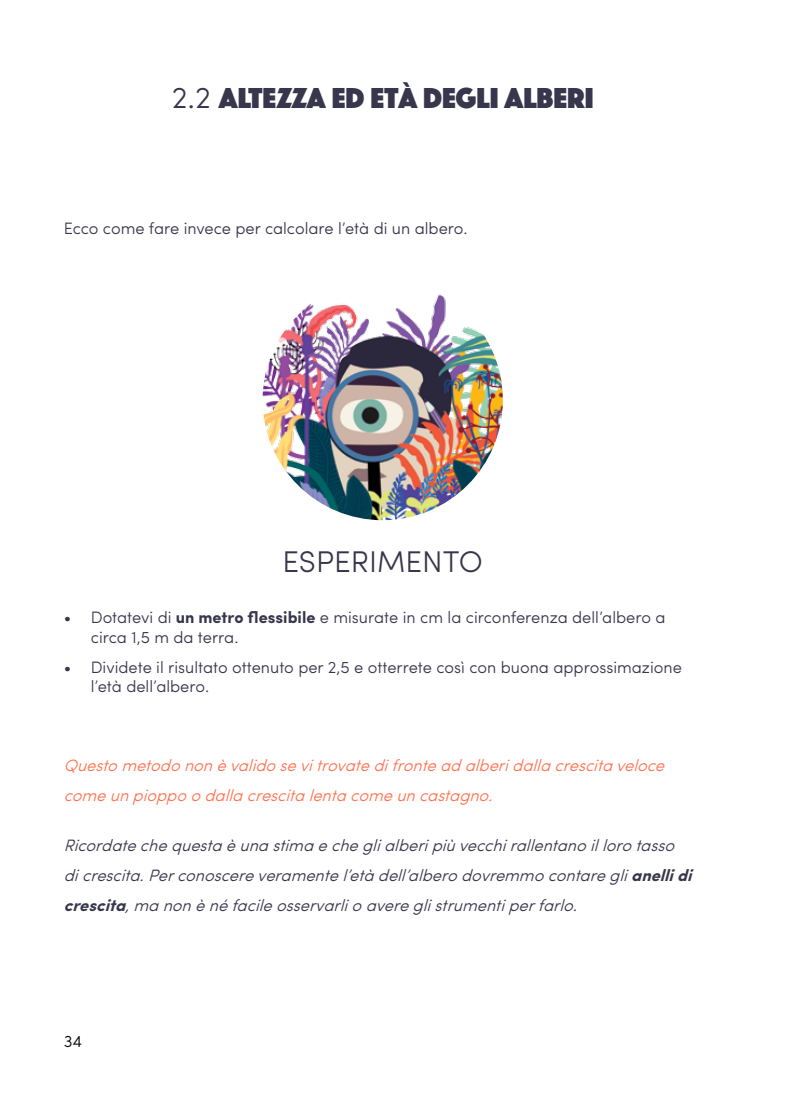
<style>
.page{position:relative;width:808px;height:1106px;background:#fff}
.page>*{position:absolute;margin:0;border:0;box-sizing:border-box;transform-origin:0 0}
.t1{font:30px "Phosphate Solid";color:#38364c}
.t2{font:300 30px "Sofia Pro";color:#38364c}
.t3{font:300 16.5px/19.8px "Sofia Pro";letter-spacing:-.005em;color:#38364c}
.t4{font:italic 300 16.5px/30px "Sofia Pro";color:#38364c}
.t5{font:italic 300 16.5px/30px "Sofia Pro";color:#ff724f}
.t6{font:300 16.5px "Sofia Pro";color:#000}
.s1{font-family:"Sofia Pro";font-weight:300}
.s2{font-weight:700}
</style>
<div class="page">
<img style="left:263px;top:280px;width:240px;height:240px;border-radius:120px">
<h1 class="t1" style="left:172px;top:76px;width:423px"><span class="s1">2.2</span> ALTEZZA ed età DEGLI ALBERI</h1>
<p class="t3" style="left:64px;top:217px;width:405px">Ecco come fare invece per calcolare l’età di un albero.</p>
<h1 class="t2" style="left:283px;top:540px;width:19px">esperimento</h1>
<p class="t3" style="left:91px;top:606px;width:576px;text-indent:-27px">• Dotatevi di <span class="s2">un metro flessibile</span> e misurate in cm la circonferenza dell’albero a circa 1,5 m da terra.</p>
<p class="t3" style="left:91px;top:656px;width:593px;text-indent:-27px">• Dividete il risultato ottenuto per 2,5 e otterrete così con buona approssimazione l’età dell’albero.</p>
<p class="t5" style="left:64px;top:749px;width:608px">Questometodononèvalidosevitrovatedifronteadalberidallacrescitaveloce comeunpioppoodallacrescitalentacomeuncastagno.</p>
<p class="t4" style="left:64px;top:829px;width:635px">Ricordatechequestaèunastimaecheglialberipiùvecchirallentanoillorotasso dicrescita.Perconoscereveramentel’etàdell’alberodovremmocontaregli<span class="s2">anellidi crescita</span>,manonènéfacileosservarlioavereglistrumentiperfarlo.</p>
<p class="t6" style="left:64px;top:1029px;width:20px">34</p>
</div>
